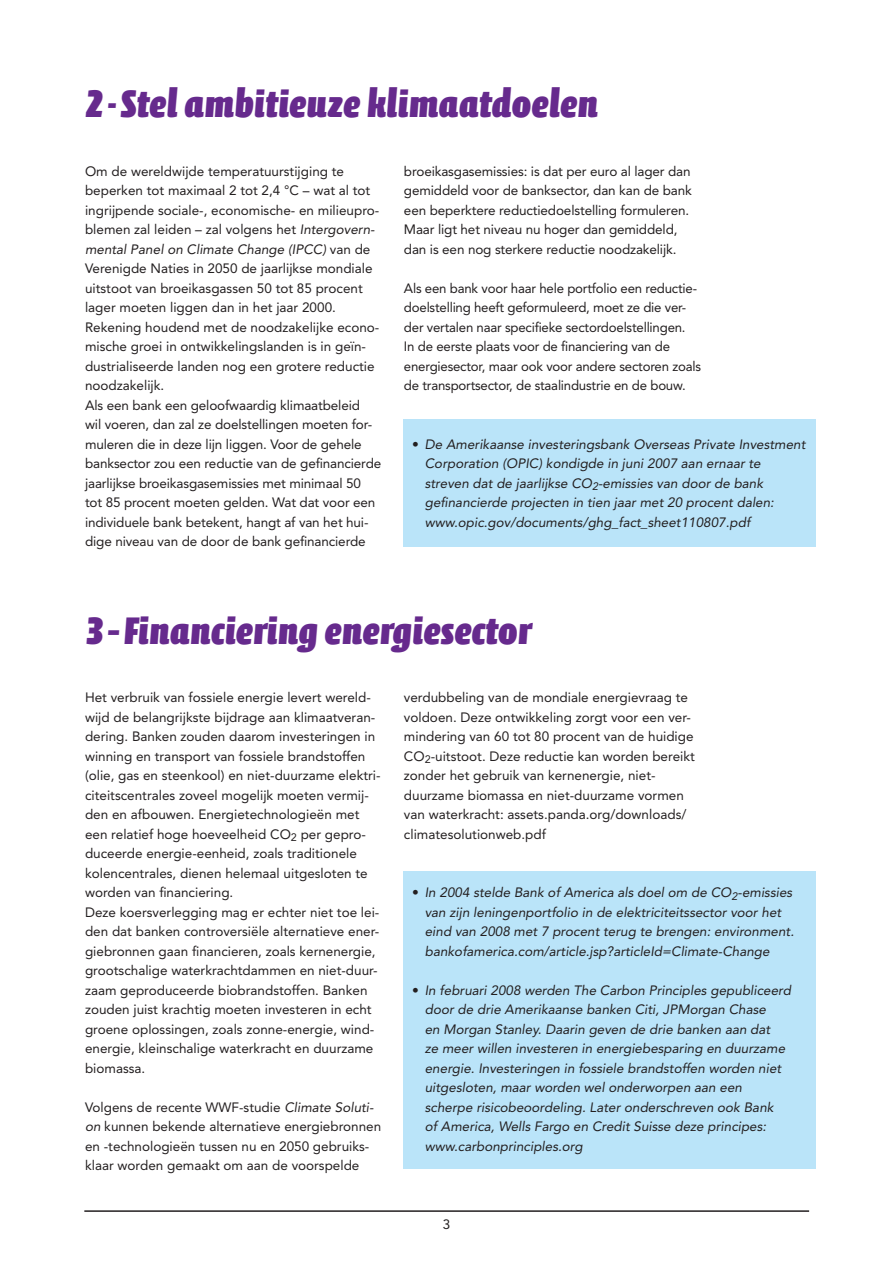
<style>
.page{position:relative;width:893px;height:1263px;background:#fff}
.page>*{position:absolute;margin:0;border:0;box-sizing:border-box;transform-origin:0 0}
.t1{font:900 39px "Calcite Pro";color:#662a8d}
.t2{font:13.5px/19.5px "Avenir";color:#231f20}
.t3{font:italic 13.5px/19.5px "Avenir";color:#231f20}
.s1{font-style:italic}
.s2{font-style:normal}
</style>
<div class="page">
<hr style="left:84px;top:1210px;width:725px;height:2px;background:#231f20">
<div style="left:404px;top:419px;width:412px;height:127px;background:#bae4f9"></div>
<div style="left:404px;top:871px;width:412px;height:297px;background:#bae4f9"></div>
<h1 class="t1" style="left:85px;top:81px;width:515px">2 - Stel ambitieuze klimaatdoelen</h1>
<p class="t2" style="left:85px;top:161px;width:298px">Om de wereldwijde temperatuurstijging te beperken tot maximaal 2 tot 2,4 °C – wat al tot ingrijpende sociale-, economische- en milieupro&shy;blemen zal leiden – zal volgens het <span class="s1">Intergovern&shy;mental Panel on Climate Change (IPCC)</span> van de Verenigde Naties in 2050 de jaarlijkse mondiale uitstoot van broeikasgassen 50 tot 85 procent lager moeten liggen dan in het jaar 2000.<br>Rekening houdend met de noodzakelijke econo&shy;mische groei in ontwikkelingslanden is in geïn&shy;dustrialiseerde landen nog een grotere reductie noodzakelijk.<br>Als een bank een geloofwaardig klimaatbeleid<br>wil voeren, dan zal ze doelstellingen moeten for&shy;muleren die in deze lijn liggen. Voor de gehele banksector zou een reductie van de gefinancierde jaarlijkse broeikasgasemissies met minimaal 50 tot 85 procent moeten gelden. Wat dat voor een individuele bank betekent, hangt af van het hui&shy;dige niveau van de door de bank gefinancierde</p>
<p class="t2" style="left:404px;top:161px;width:289px">broeikasgasemissies: is dat per euro al lager dan gemiddeld voor de banksector, dan kan de bank een beperktere reductiedoelstelling formuleren.<br>Maar ligt het niveau nu hoger dan gemiddeld, dan is een nog sterkere reductie noodzakelijk.</p>
<p class="t2" style="left:404px;top:278px;width:299px">Als een bank voor haar hele portfolio een reductie&shy;doelstelling heeft geformuleerd, moet ze die ver&shy;der vertalen naar specifieke sectordoelstellingen.<br>In de eerste plaats voor de financiering van de energiesector, maar ook voor andere sectoren zoals de transportsector, de staalindustrie en de bouw.</p>
<p class="t3" style="left:425px;top:434px;width:382px;text-indent:-13px"><span class="s2">•</span> De Amerikaanse investeringsbank Overseas Private Investment Corporation (OPIC) kondigde in juni 2007 aan ernaar te streven dat de jaarlijkse CO<sub>2</sub>-emissies van door de bank gefinancierde projecten in tien jaar met 20 procent dalen: www.opic.gov/documents/ghg_fact_sheet110807.pdf</p>
<h1 class="t1" style="left:85px;top:607px;width:448px">3 – Financiering energiesector</h1>
<p class="t2" style="left:85px;top:688px;width:297px">Het verbruik van fossiele energie levert wereld&shy;wijd de belangrijkste bijdrage aan klimaatveran&shy;dering. Banken zouden daarom investeringen in winning en transport van fossiele brandstoffen (olie, gas en steenkool) en niet-duurzame elektri&shy;citeitscentrales zoveel mogelijk moeten vermij&shy;den en afbouwen. Energietechnologieën met een relatief hoge hoeveelheid CO<sub>2</sub> per gepro&shy;duceerde energie-eenheid, zoals traditionele kolencentrales, dienen helemaal uitgesloten te worden van financiering.<br>Deze koersverlegging mag er echter niet toe lei&shy;den dat banken controversiële alternatieve ener&shy;giebronnen gaan financieren, zoals kernenergie, grootschalige waterkrachtdammen en niet-duur&shy;zaam geproduceerde biobrandstoffen. Banken zouden juist krachtig moeten investeren in echt groene oplossingen, zoals zonne-energie, wind&shy;energie, kleinschalige waterkracht en duurzame biomassa.</p>
<p class="t2" style="left:85px;top:1097px;width:298px">Volgens de recente WWF-studie <span class="s1">Climate Soluti&shy;on</span> kunnen bekende alternatieve energiebronnen en -technologieën tussen nu en 2050 gebruiks&shy;klaar worden gemaakt om aan de voorspelde</p>
<p class="t2" style="left:404px;top:688px;width:292px">verdubbeling van de mondiale energievraag te voldoen. Deze ontwikkeling zorgt voor een ver&shy;mindering van 60 tot 80 procent van de huidige CO<sub>2</sub>-uitstoot. Deze reductie kan worden bereikt zonder het gebruik van kernenergie, niet&shy;duur-zame biomassa en niet-duurzame vormen van waterkracht: assets.panda.org/downloads/ climatesolutionweb.pdf</p>
<p class="t3" style="left:425px;top:883px;width:371px;text-indent:-13px"><span class="s2">•</span> In 2004 stelde Bank of America als doel om de CO<sub>2</sub>-emissies van zijn leningenportfolio in de elektriciteitssector voor het eind van 2008 met 7 procent terug te brengen: environment. bankofamerica.com/article.jsp?articleId=Climate-Change</p>
<p class="t3" style="left:425px;top:980px;width:368px;text-indent:-13px"><span class="s2">•</span> In februari 2008 werden The Carbon Principles gepubliceerd door de drie Amerikaanse banken Citi, JPMorgan Chase<br>en Morgan Stanley. Daarin geven de drie banken aan dat<br>ze meer willen investeren in energiebesparing en duurzame energie. Investeringen in fossiele brandstoffen worden niet uitgesloten, maar worden wel onderworpen aan een scherpe risicobeoordeling. Later onderschreven ook Bank<br>of America, Wells Fargo en Credit Suisse deze principes: www.carbonprinciples.org</p>
</div>
